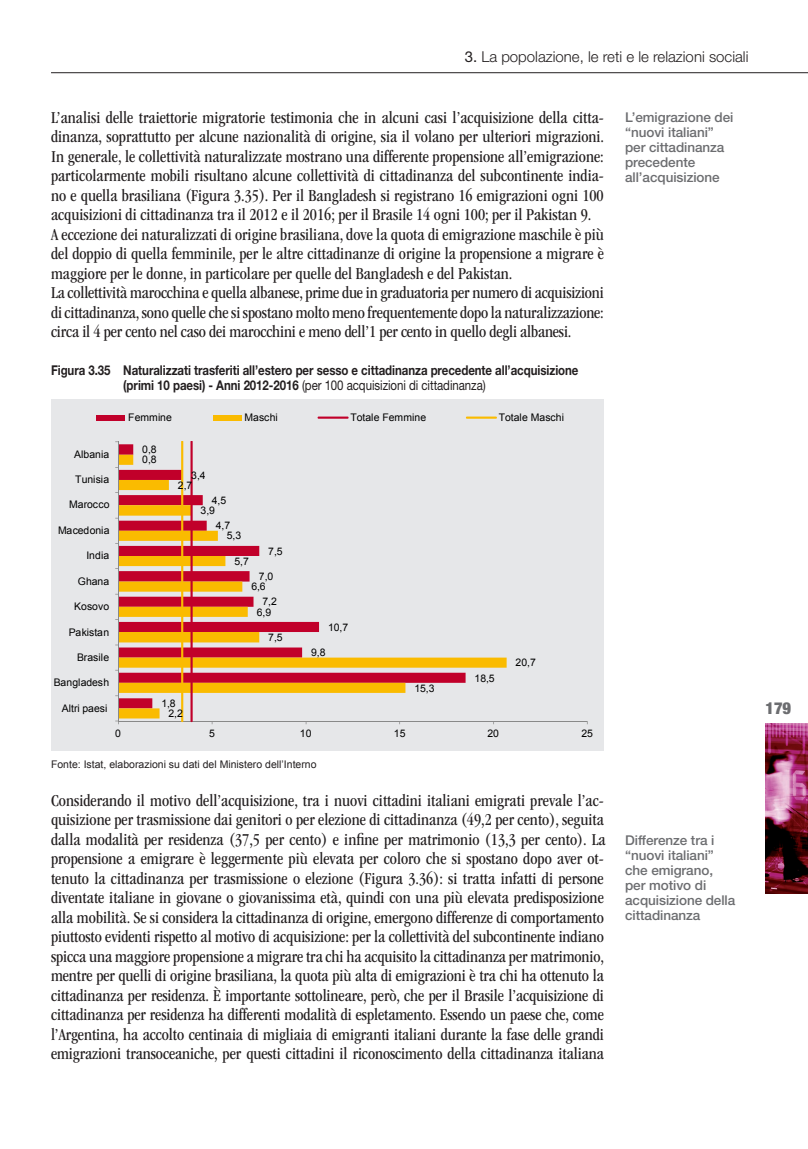
<style>
.page{position:relative;width:808px;height:1149px;background:#fff}
.page>*{position:absolute;margin:0;border:0;box-sizing:border-box;transform-origin:0 0}
.t1{font:condensed 17.25px/19.5px "ITC Garamond Std";color:#231f20}
.t2{font:900 condensed 16.5px "Helvetica Neue LT Std";color:#6c6d70}
.t3{font:300 15px "Helvetica Neue LT Std";color:#231f20}
.t4{font:500 13.5px/15px "Helvetica Neue LT Std";letter-spacing:-.005em;color:#6c6d70}
.t5{font:700 13.5px/15px "Helvetica Neue LT Std";letter-spacing:-.005em;color:#231f20;scale:.85 1}
.t6{font:10.5px "Arial";letter-spacing:-.005em;color:#000}
.t7{font:10.5px "Arial";color:#231f20}
.s1{font-weight:400}
.s2{font-style:inherit}
</style>
<div class="page">
<hr style="left:51px;top:72px;width:757px;height:1px;background:#231f20">
<img style="left:765px;top:723px;width:43px;height:170px">
<div style="left:51px;top:399px;width:553px;height:351px;background:#e6e7e9"></div>
<svg style="left:119px;top:454px;width:388px;height:264px"></svg>
<hr style="left:118px;top:720px;width:469px;height:1px;background:#898989">
<hr style="left:118px;top:441px;width:1px;height:279px;background:#898989">
<svg style="left:190px;top:441px;width:3px;height:280px"></svg>
<svg style="left:181px;top:441px;width:2px;height:280px"></svg>
<div style="left:97px;top:415px;width:28px;height:5px;background:#c1002a"></div>
<div style="left:213px;top:415px;width:29px;height:5px;background:#fabb00"></div>
<hr style="left:318px;top:416px;width:31px;height:2px;background:#c1002a">
<hr style="left:466px;top:416px;width:31px;height:2px;background:#fabb00">
<p class="t3" style="left:465px;top:47px;width:285px"><span class="s1">3.</span> La popolazione, le reti e le relazioni sociali</p>
<p class="t1" style="left:51px;top:108px;width:555px">L’analisi delle traiettorie migratorie testimonia che in alcuni casi l’acquisizione della citta&shy;dinanza, soprattutto per alcune nazionalità di origine, sia il volano per ulteriori migrazioni.<br>In generale, le collettività naturalizzate mostrano una differente propensione all’emigrazione: particolarmente mobili risultano alcune collettività di cittadinanza del subcontinente india&shy;no e quella brasiliana (Figura 3.35). Per il Bangladesh si registrano 16 emigrazioni ogni 100 acquisizioni di cittadinanza tra il 2012 e il 2016; per il Brasile 14 ogni 100; per il Pakistan 9.<br>A eccezione dei naturalizzati di origine brasiliana, dove la quota di emigrazione maschile è più del doppio di quella femminile, per le altre cittadinanze di origine la propensione a migrare è maggiore per le donne, in particolare per quelle del Bangladesh e del Pakistan.<br>La collettività marocchina e quella albanese, prime due in graduatoria per numero di acquisizioni di cittadinanza, sono quelle che si spostano molto meno frequentemente dopo la naturalizzazione: circa il 4 per cento nel caso dei marocchini e meno dell’1 per cento in quello degli albanesi.</p>
<p class="t5" style="left:123px;top:362px;width:537px;text-indent:-72px">Figura 3.35 Naturalizzati trasferiti all’estero per sesso e cittadinanza precedente all’acquisizione (primi 10 paesi) - Anni 2012-2016 <span class="s1">(per 100 acquisizioni di cittadinanza)</span></p>
<p class="t6" style="left:74px;top:447px;width:36px">Albania</p>
<p class="t6" style="left:75px;top:472px;width:35px">Tunisia</p>
<p class="t6" style="left:69px;top:497px;width:42px">Marocco</p>
<p class="t6" style="left:58px;top:523px;width:53px">Macedonia</p>
<p class="t6" style="left:86px;top:548px;width:24px">India</p>
<p class="t6" style="left:78px;top:574px;width:33px">Ghana</p>
<p class="t6" style="left:74px;top:599px;width:36px">Kosovo</p>
<p class="t6" style="left:69px;top:625px;width:42px">Pakistan</p>
<p class="t6" style="left:77px;top:650px;width:34px">Brasile</p>
<p class="t6" style="left:54px;top:675px;width:57px">Bangladesh</p>
<p class="t6" style="left:62px;top:700px;width:47px">Altri <span class="s2">p</span>aesi</p>
<p class="t6" style="left:128px;top:410px;width:45px">Femmine</p>
<p class="t6" style="left:244px;top:410px;width:35px">Maschi</p>
<p class="t6" style="left:350px;top:410px;width:78px">Totale Femmine</p>
<p class="t6" style="left:499px;top:410px;width:67px">Totale Maschi</p>
<p class="t6" style="left:142px;top:442px;width:16px">0,8</p>
<p class="t6" style="left:142px;top:452px;width:16px">0,8</p>
<p class="t6" style="left:191px;top:468px;width:16px">3,4</p>
<p class="t6" style="left:178px;top:478px;width:16px">2,7</p>
<p class="t6" style="left:212px;top:493px;width:16px">4,5</p>
<p class="t6" style="left:216px;top:518px;width:16px">4,7</p>
<p class="t6" style="left:201px;top:503px;width:16px">3,9</p>
<p class="t6" style="left:227px;top:528px;width:16px">5,3</p>
<p class="t6" style="left:234px;top:554px;width:16px">5,7</p>
<p class="t6" style="left:268px;top:544px;width:16px">7,5</p>
<p class="t6" style="left:259px;top:569px;width:16px">7,0</p>
<p class="t6" style="left:262px;top:594px;width:16px">7,2</p>
<p class="t6" style="left:251px;top:579px;width:16px">6,6</p>
<p class="t6" style="left:257px;top:605px;width:16px">6,9</p>
<p class="t6" style="left:268px;top:630px;width:16px">7,5</p>
<p class="t6" style="left:161px;top:696px;width:16px">1,8</p>
<p class="t6" style="left:169px;top:706px;width:16px">2,2</p>
<p class="t6" style="left:328px;top:620px;width:22px">10,7</p>
<p class="t6" style="left:311px;top:645px;width:16px">9,8</p>
<p class="t6" style="left:414px;top:681px;width:22px">15,3</p>
<p class="t6" style="left:475px;top:671px;width:22px">18,5</p>
<p class="t6" style="left:516px;top:655px;width:22px">20,7</p>
<p class="t6" style="left:115px;top:726px;width:7px">0</p>
<p class="t6" style="left:209px;top:726px;width:7px">5</p>
<p class="t6" style="left:300px;top:726px;width:13px">10</p>
<p class="t6" style="left:394px;top:726px;width:13px">15</p>
<p class="t6" style="left:487px;top:726px;width:13px">20</p>
<p class="t6" style="left:581px;top:726px;width:13px">25</p>
<p class="t7" style="left:51px;top:756px;width:267px">Fonte: Istat, elaborazioni su dati del Ministero dell’Interno</p>
<p class="t1" style="left:51px;top:790px;width:556px;text-align:justify">Considerando il motivo dell’acquisizione, tra i nuovi cittadini italiani emigrati prevale l’ac&shy;quisizione per trasmissione dai genitori o per elezione di cittadinanza (49,2 per cento), seguita dalla modalità per residenza (37,5 per cento) e infine per matrimonio (13,3 per cento). La propensione a emigrare è leggermente più elevata per coloro che si spostano dopo aver ot&shy;tenuto la cittadinanza per trasmissione o elezione (Figura 3.36): si tratta infatti di persone diventate italiane in giovane o giovanissima età, quindi con una più elevata predisposizione alla mobilità. Se si considera la cittadinanza di origine, emergono differenze di comportamento piuttosto evidenti rispetto al motivo di acquisizione: per la collettività del subcontinente indiano spicca una maggiore propensione a migrare tra chi ha acquisito la cittadinanza per matrimonio, mentre per quelli di origine brasiliana, la quota più alta di emigrazioni è tra chi ha ottenuto la cittadinanza per residenza. È importante sottolineare, però, che per il Brasile l’acquisizione di cittadinanza per residenza ha differenti modalità di espletamento. Essendo un paese che, come l’Argentina, ha accolto centinaia di migliaia di emigranti italiani durante la fase delle grandi emigrazioni transoceaniche, per questi cittadini il riconoscimento della cittadinanza italiana</p>
<p class="t4" style="left:625px;top:110px;width:110px">L’emigrazione dei “nuovi italiani” per cittadinanza precedente all’acquisizione</p>
<p class="t4" style="left:625px;top:832px;width:112px">Differenze tra i “nuovi italiani” che emigrano, per motivo di acquisizione della cittadinanza</p>
<p class="t2" style="left:765px;top:697px;width:27px">179</p>
</div>
